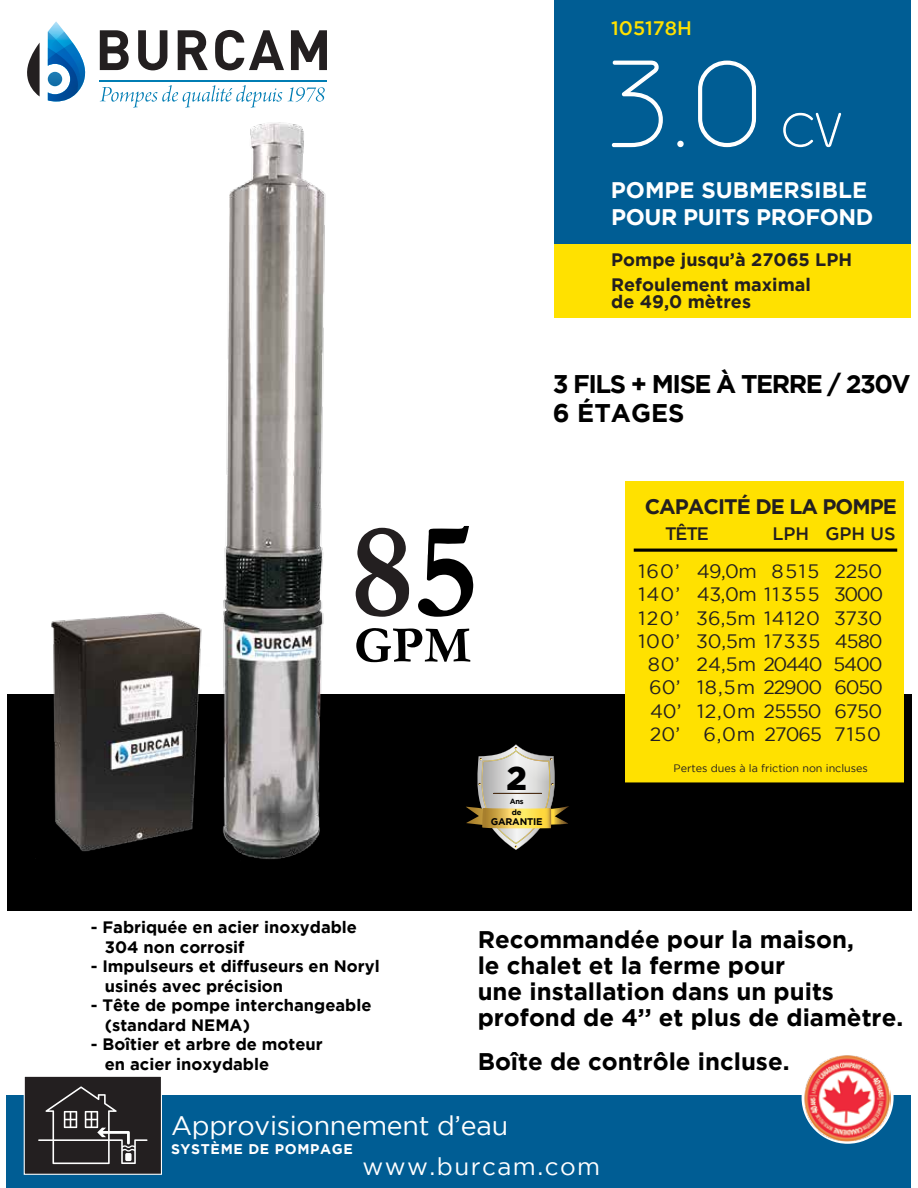
<style>
.page{position:relative;width:918px;height:1188px;background:#fff}
.page>*{position:absolute;margin:0;border:0;box-sizing:border-box;transform-origin:0 0}
.t1{font:100 124.5px "Geoma";color:#fff}
.t2{font:900 32.7px "Gotham";color:#000}
.t3{font:26.85px "Gotham";letter-spacing:-.01em;color:#fff}
.t4{font:700 25.5px/29px "Gotham";letter-spacing:-.06em;color:#000}
.t5{font:24.3px "Gotham";letter-spacing:.06em;color:#fff}
.t6{font:700 24px/26px "Gotham";color:#000}
.t7{font:700 22.5px/27.2px "Gotham";color:#fff}
.t8{font:700 21px "Gotham";letter-spacing:-.045em;color:#231f20}
.t9{font:500 19.5px "Gotham";color:#ffe100}
.t10{font:19.35px/23.2px "Gotham";letter-spacing:-.01em;color:#231f20;text-align:center}
.t11{font:700 18px/25.5px "Gotham";color:#231f20}
.t12{font:500 18px "Gotham";color:#231f20}
.t13{font:700 16.5px/19.5px "Gotham";color:#000}
.t14{font:700 14.1px "Gotham";letter-spacing:.045em;color:#fff}
.t15{font:10.8px "Gotham";color:#231f20}
.t16{font:700 9.6px "Gotham";letter-spacing:-.025em;color:#010101}
.t17{font:700 7.65px "Gotham";color:#010101}
.t18{font:700 7.5px "Gotham";color:#010101}
</style>
<div class="page">
<div style="left:7px;top:694px;width:904px;height:217px;background:#000"></div>
<div style="left:7px;top:1096px;width:904px;height:92px;background:#005d94"></div>
<svg style="left:802px;top:1095px;width:92px;height:49px"></svg>
<img style="left:804px;top:1055px;width:87px;height:86px">
<div style="left:24px;top:1076px;width:138px;height:99px;background:#231f20;border:1px solid #fff"></div>
<svg style="left:38px;top:1086px;width:110px;height:78px"></svg>
<svg style="left:466px;top:744px;width:103px;height:106px"></svg>
<hr style="left:494px;top:793px;width:48px;height:1px;background:#4c2e15">
<svg style="left:27px;top:43px;width:13px;height:53px"></svg>
<svg style="left:48px;top:21px;width:38px;height:81px"></svg>
<svg style="left:100px;top:30px;width:29px;height:40px"></svg>
<svg style="left:138px;top:30px;width:29px;height:40px"></svg>
<svg style="left:178px;top:30px;width:30px;height:40px"></svg>
<svg style="left:215px;top:30px;width:69px;height:40px"></svg>
<svg style="left:291px;top:30px;width:36px;height:40px"></svg>
<hr style="left:100px;top:80px;width:227px;height:1px;background:#007db4">
<svg style="left:100px;top:85px;width:182px;height:23px"></svg>
<svg style="left:288px;top:87px;width:37px;height:15px"></svg>
<div style="left:555px;top:0;width:356px;height:286px;background:#005d94"></div>
<div style="left:555px;top:244px;width:356px;height:73px;background:#ffe100"></div>
<img style="left:51px;top:612px;width:126px;height:240px">
<img style="left:177px;top:105px;width:195px;height:754px">
<svg style="left:611px;top:60px;width:52px;height:88px"></svg>
<svg style="left:677px;top:140px;width:7px;height:8px"></svg>
<svg style="left:698px;top:60px;width:59px;height:88px"></svg>
<svg style="left:783px;top:112px;width:59px;height:36px"></svg>
<svg style="left:356px;top:628px;width:114px;height:34px"></svg>
<svg style="left:418px;top:526px;width:55px;height:91px"></svg>
<svg style="left:356px;top:528px;width:53px;height:89px"></svg>
<div style="left:626px;top:482px;width:278px;height:302px;background:#ffe100"></div>
<hr style="left:634px;top:549px;width:263px;height:3px;background:#000">
<svg style="left:625px;top:782px;width:279px;height:2px"></svg>
<p class="t9" style="left:611px;top:17px;width:82px">105178H</p>
<h1 class="t1" style="left:608px;top:38px;width:154px">3.0</h1>
<h3 class="t7" style="left:611px;top:176px;width:264px">POMPE SUBMERSIBLE<br>POUR PUITS PROFOND</h3>
<p class="t11" style="left:611px;top:246px;width:242px">Pompe jusqu’à 27065 LPH<br>Refoulement maximal</p>
<p class="t11" style="left:611px;top:288px;width:141px">de 49,0 mètres</p>
<p class="t13" style="left:105px;top:917px;width:254px;text-indent:-14px">- Fabriquée en acier inoxydable<br>304 non corrosif</p>
<p class="t13" style="left:105px;top:956px;width:276px;text-indent:-14px">- Impulseurs et diffuseurs en Noryl usinés avec précision</p>
<p class="t13" style="left:105px;top:995px;width:268px;text-indent:-14px">- Tête de pompe interchangeable (standard NEMA)</p>
<p class="t13" style="left:105px;top:1034px;width:219px;text-indent:-14px">- Boîtier et arbre de moteur en acier inoxydable</p>
<h3 class="t4" style="left:553px;top:369px;width:359px">3 FILS + MISE À TERRE / 230V<br>6 ÉTAGES</h3>
<h2 class="t2" style="left:506px;top:759px;width:22px">2</h2>
<p class="t18" style="left:510px;top:797px;width:16px">Ans</p>
<p class="t17" style="left:512px;top:808px;width:11px">de</p>
<p class="t16" style="left:491px;top:816px;width:53px">GARANTIE</p>
<p class="t8" style="left:645px;top:494px;width:254px">CAPACITÉ DE LA POMPE</p>
<p class="t12" style="left:665px;top:523px;width:45px">TÊTE</p>
<p class="t12" style="left:772px;top:523px;width:125px">LPH GPH US</p>
<p class="t10" style="left:638px;top:559px;width:246px">160’ 49,0m 8515 2250<br>140’ 43,0m 11355 3000<br>120’ 36,5m 14120 3730<br>100’ 30,5m 17335 4580<br>80’ 24,5m 20440 5400<br>60’ 18,5m 22900 6050<br>40’ 12,0m 25550 6750<br>20’ 6,0m 27065 7150</p>
<p class="t15" style="left:674px;top:762px;width:196px">Pertes dues à la friction non incluses</p>
<h3 class="t6" style="left:478px;top:925px;width:427px">Recommandée pour la maison,<br>le chalet et la ferme pour<br>une installation dans un puits profond de 4’’ et plus de diamètre.</h3>
<h3 class="t6" style="left:478px;top:1048px;width:313px">Boîte de contrôle incluse.</h3>
<h3 class="t3" style="left:171px;top:1111px;width:339px">Approvisionnement d’eau</h3>
<p class="t14" style="left:171px;top:1141px;width:183px">SYSTÈME DE POMPAGE</p>
<h3 class="t5" style="left:363px;top:1153px;width:239px">www.burcam.com</h3>
</div>
